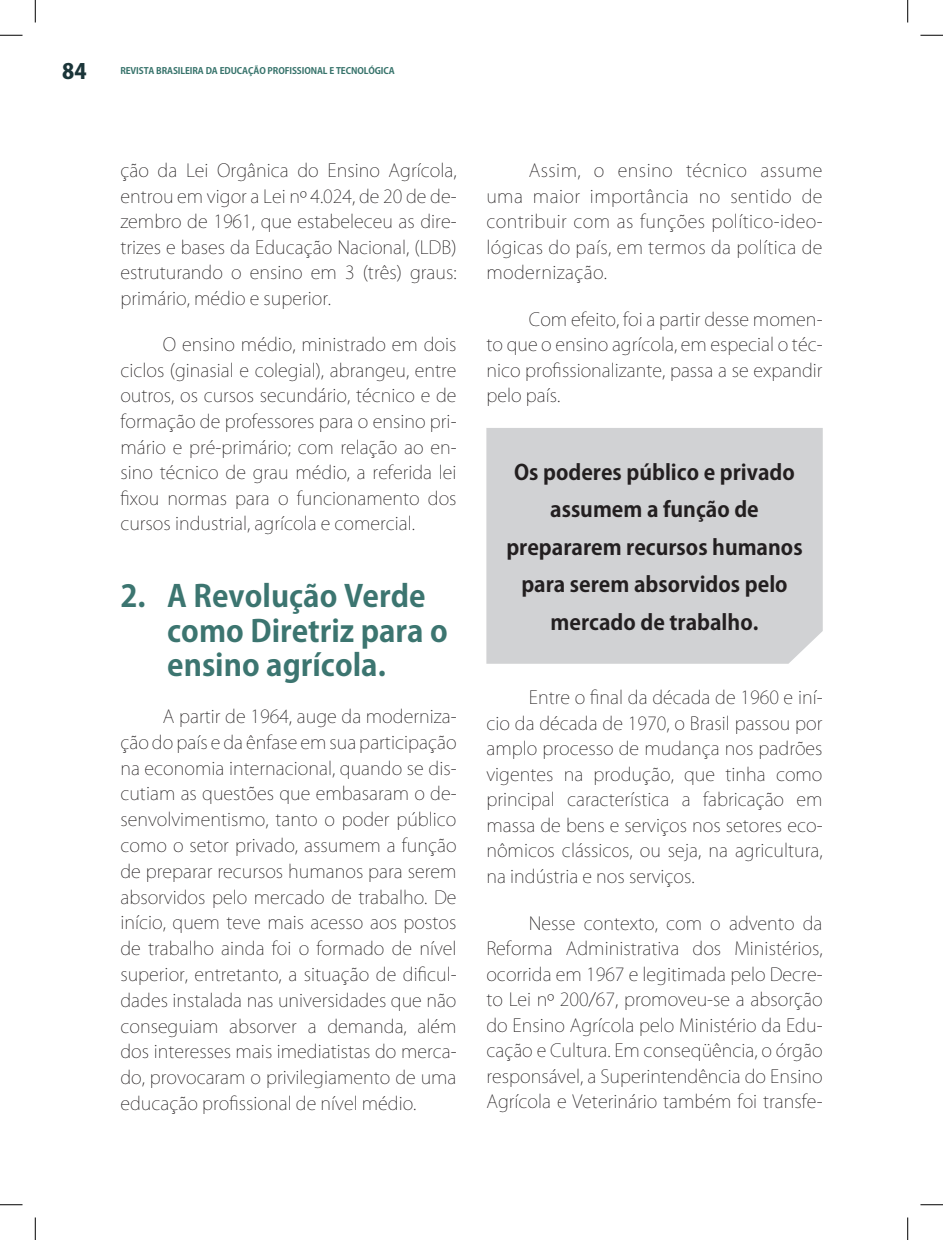
<style>
.page{position:relative;width:943px;height:1240px;background:#fff}
.page>*{position:absolute;margin:0;border:0;box-sizing:border-box;transform-origin:0 0}
.t1{font:700 30px/34.5px "Koz Go Pro";color:#3c7570}
.t2{font:700 21px/37.5px "Koz Go Pro";color:#231f20;text-align:center}
.t3{font:800 21px "Koz Go Pro";color:#1b3539}
.t4{font:200 18px/25.5px "Koz Go Pro";color:#231f20;text-align:justify}
.t5{font:700 9px "Koz Go Pro";letter-spacing:-.01em;color:#37736b}
</style>
<div class="page">
<div style="left:486px;top:428px;width:336px;height:236px;background:#d1d2d4"></div>
<svg style="left:0;top:34px;width:22px;height:1px"></svg>
<svg style="left:920px;top:34px;width:22px;height:1px"></svg>
<svg style="left:34px;top:0;width:1px;height:22px"></svg>
<svg style="left:34px;top:1217px;width:1px;height:23px"></svg>
<svg style="left:908px;top:0;width:1px;height:22px"></svg>
<svg style="left:908px;top:1217px;width:1px;height:23px"></svg>
<svg style="left:0;top:35px;width:22px;height:1px"></svg>
<svg style="left:920px;top:35px;width:22px;height:1px"></svg>
<svg style="left:0;top:1204px;width:22px;height:1px"></svg>
<svg style="left:920px;top:1204px;width:22px;height:1px"></svg>
<svg style="left:35px;top:0;width:1px;height:22px"></svg>
<svg style="left:35px;top:1217px;width:1px;height:23px"></svg>
<svg style="left:907px;top:0;width:1px;height:22px"></svg>
<svg style="left:907px;top:1217px;width:1px;height:23px"></svg>
<p class="t3" style="left:62px;top:58px;width:26px">84</p>
<p class="t5" style="left:120px;top:65px;width:276px">REVISTA BRASILEIRA DA EDUCAÇÃO PROFISSIONAL E TECNOLÓGICA</p>
<p class="t4" style="left:120px;top:158px;width:337px">ção da Lei Orgânica do Ensino Agrícola, entrou em vigor a Lei nº 4.024, de 20 de de&shy;zembro de 1961, que estabeleceu as dire&shy;trizes e bases da Educação Nacional, (LDB) estruturando o ensino em 3 (três) graus: primário, médio e superior.</p>
<p class="t4" style="left:120px;top:332px;width:337px;text-indent:43px">O ensino médio, ministrado em dois ciclos (ginasial e colegial), abrangeu, entre outros, os cursos secundário, técnico e de formação de professores para o ensino pri&shy;mário e pré-primário; com relação ao en&shy;sino técnico de grau médio, a referida lei fixou normas para o funcionamento dos cursos industrial, agrícola e comercial.</p>
<h1 class="t1" style="left:167px;top:581px;width:282px;text-indent:-47px">2. A Revolução Verde como Diretriz para o ensino agrícola.</h1>
<p class="t4" style="left:120px;top:703px;width:337px;text-indent:43px">A partir de 1964, auge da moderniza&shy;ção do país e da ênfase em sua participação na economia internacional, quando se dis&shy;cutiam as questões que embasaram o de&shy;senvolvimentismo, tanto o poder público como o setor privado, assumem a função de preparar recursos humanos para serem absorvidos pelo mercado de trabalho. De início, quem teve mais acesso aos postos de trabalho ainda foi o formado de nível superior, entretanto, a situação de dificul&shy;dades instalada nas universidades que não conseguiam absorver a demanda, além dos interesses mais imediatistas do merca&shy;do, provocaram o privilegiamento de uma educação profissional de nível médio.</p>
<p class="t4" style="left:486px;top:158px;width:337px;text-indent:43px">Assim, o ensino técnico assume uma maior importância no sentido de contribuir com as funções político-ideo&shy;lógicas do país, em termos da política de modernização.</p>
<p class="t4" style="left:486px;top:306px;width:337px;text-indent:43px">Com efeito, foi a partir desse momen&shy;to que o ensino agrícola, em especial o téc&shy;nico profissionalizante, passa a se expandir pelo país.</p>
<p class="t2" style="left:506px;top:455px;width:298px">Os poderes público e privado assumem a função de prepararem recursos humanos para serem absorvidos pelo mercado de trabalho.</p>
<p class="t4" style="left:486px;top:685px;width:337px;text-indent:43px">Entre o final da década de 1960 e iní&shy;cio da década de 1970, o Brasil passou por amplo processo de mudança nos padrões vigentes na produção, que tinha como principal característica a fabricação em massa de bens e serviços nos setores eco&shy;nômicos clássicos, ou seja, na agricultura, na indústria e nos serviços.</p>
<p class="t4" style="left:486px;top:910px;width:337px;text-indent:43px">Nesse contexto, com o advento da Reforma Administrativa dos Ministérios, ocorrida em 1967 e legitimada pelo Decre&shy;to Lei nº 200/67, promoveu-se a absorção do Ensino Agrícola pelo Ministério da Edu&shy;cação e Cultura. Em conseqüência, o órgão responsável, a Superintendência do Ensino Agrícola e Veterinário também foi transfe-</p>
</div>
